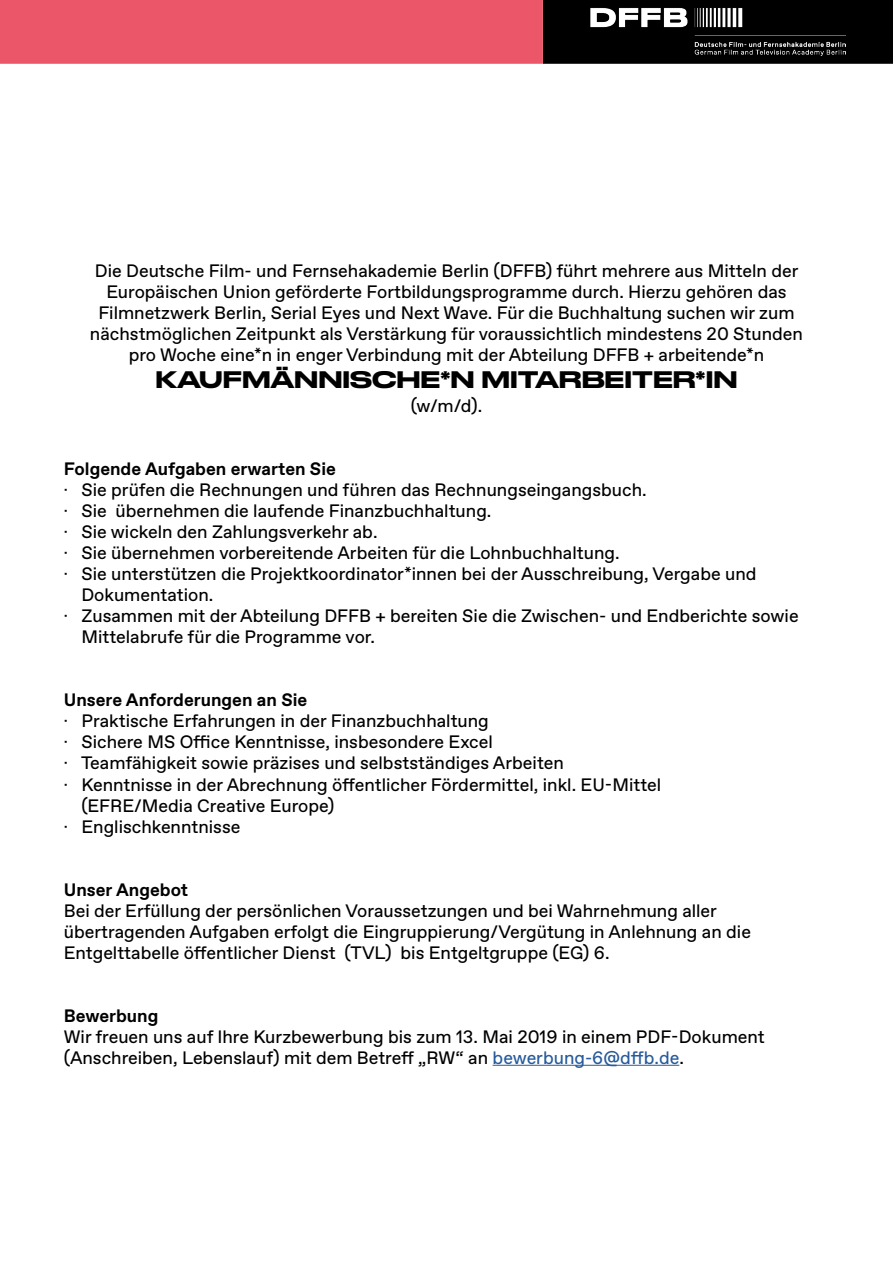
<style>
.page{position:relative;width:893px;height:1263px;background:#fff}
.page>*{position:absolute;margin:0;border:0;box-sizing:border-box;transform-origin:0 0}
.t1{font:500 22.5px "Druk Wide";color:#000}
.t2{font:18px/21px "Favorit";color:#000}
.t3{font:700 18px "Favorit";color:#000}
.s1{color:#275b9b}
</style>
<div class="page">
<hr style="left:493px;top:1065px;width:186px;height:1px;background:#275b9b">
<div style="left:544px;top:1px;width:348px;height:62px;background:#000"></div>
<img style="left:590px;top:8px;width:255px;height:48px">
<div style="left:543px;top:0;width:350px;height:64px;border:2px solid #000"></div>
<div style="left:1px;top:1px;width:541px;height:62px;background:#eb5769"></div>
<div style="left:0;top:0;width:543px;height:64px;border:2px solid #eb5769"></div>
<p class="t2" style="left:90px;top:260px;width:714px;text-align:center">Die Deutsche Film- und Fernsehakademie Berlin (DFFB) führt mehrere aus Mitteln der Europäischen Union geförderte Fortbildungsprogramme durch. Hierzu gehören das Filmnetzwerk Berlin, Serial Eyes und Next Wave. Für die Buchhaltung suchen wir zum nächstmöglichen Zeitpunkt als Verstärkung für voraussichtlich mindestens 20 Stunden pro Woche eine*n in enger Verbindung mit der Abteilung DFFB + arbeitende*n</p>
<p class="t1" style="left:155px;top:361px;width:583px">KAUFMÄNNISCHE*N MITARBEITER*IN</p>
<p class="t2" style="left:411px;top:395px;width:73px">(w/m/d).</p>
<p class="t3" style="left:64px;top:457px;width:274px">Folgende Aufgaben erwarten Sie</p>
<p class="t2" style="left:64px;top:479px;width:584px">· Sie prüfen die Rechnungen und führen das Rechnungseingangsbuch.</p>
<p class="t2" style="left:64px;top:500px;width:429px">· Sie übernehmen die laufende Finanzbuchhaltung.</p>
<p class="t2" style="left:64px;top:521px;width:315px">· Sie wickeln den Zahlungsverkehr ab.</p>
<p class="t2" style="left:64px;top:542px;width:557px">· Sie übernehmen vorbereitende Arbeiten für die Lohnbuchhaltung.</p>
<p class="t2" style="left:64px;top:563px;width:694px">· Sie unterstützen die Projektkoordinator*innen bei der Ausschreibung, Vergabe und</p>
<p class="t2" style="left:81px;top:584px;width:133px">Dokumentation.</p>
<p class="t2" style="left:64px;top:605px;width:736px">· Zusammen mit der Abteilung DFFB + bereiten Sie die Zwischen- und Endberichte sowie</p>
<p class="t2" style="left:81px;top:626px;width:295px">Mittelabrufe für die Programme vor.</p>
<p class="t3" style="left:64px;top:688px;width:245px">Unsere Anforderungen an Sie</p>
<p class="t2" style="left:64px;top:710px;width:427px">· Praktische Erfahrungen in der Finanzbuchhaltung</p>
<p class="t2" style="left:64px;top:731px;width:430px">· Sichere MS Office Kenntnisse, insbesondere Excel</p>
<p class="t2" style="left:64px;top:752px;width:502px">· Teamfähigkeit sowie präzises und selbstständiges Arbeiten</p>
<p class="t2" style="left:64px;top:773px;width:599px">· Kenntnisse in der Abrechnung öffentlicher Fördermittel, inkl. EU-Mittel</p>
<p class="t2" style="left:81px;top:794px;width:255px">(EFRE/Media Creative Europe)</p>
<p class="t2" style="left:64px;top:815px;width:178px">· Englischkenntnisse</p>
<p class="t3" style="left:64px;top:877px;width:126px">Unser Angebot</p>
<p class="t2" style="left:64px;top:899px;width:689px">Bei der Erfüllung der persönlichen Voraussetzungen und bei Wahrnehmung aller übertragenden Aufgaben erfolgt die Eingruppierung/Vergütung in Anlehnung an die<br>Entgelttabelle öffentlicher Dienst (TVL) bis Entgeltgruppe (EG) 6.</p>
<p class="t3" style="left:64px;top:1003px;width:96px">Bewerbung</p>
<p class="t2" style="left:64px;top:1025px;width:702px">Wir freuen uns auf Ihre Kurzbewerbung bis zum 13. Mai 2019 in einem PDF-Dokument (Anschreiben, Lebenslauf) mit dem Betreff „RW“ an <span class="s1">bewerbung-6@dffb.de</span>.</p>
</div>
